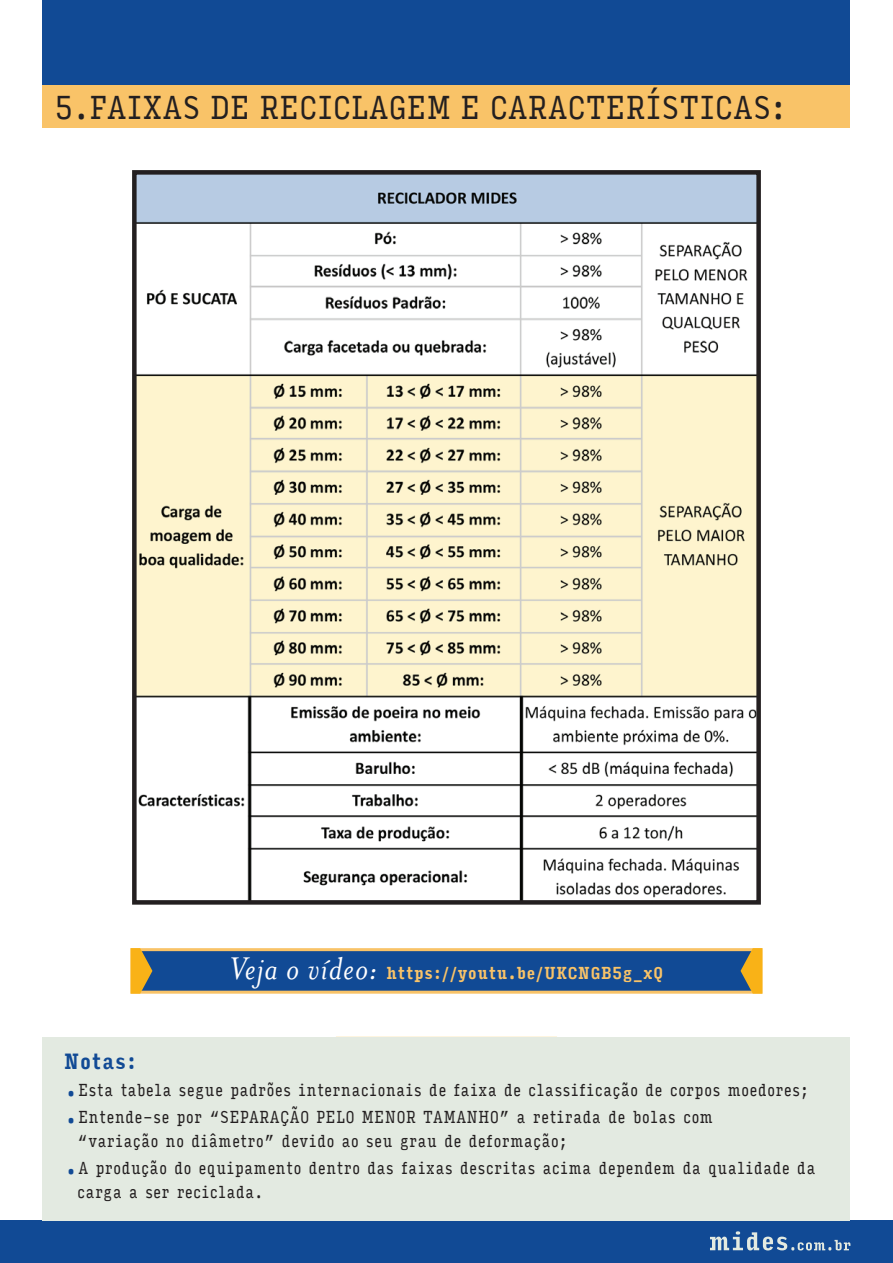
<style>
.page{position:relative;width:893px;height:1263px;background:#fff}
.page>*{position:absolute;margin:0;border:0;box-sizing:border-box;transform-origin:0 0}
.t1{font:31.5px "Input Serif Compressed";letter-spacing:-.02em;color:#231f20}
.t2{font:700 21px "Input Serif Compressed";color:#114a95}
.t3{font:16.5px/27px "Input Serif Compressed";color:#231f20}
.t4{font:700 16.5px "Input Serif Compressed";color:#f9c368}
.s1{font-family:"Mrs Eaves OT";font-weight:400;font-style:italic;font-size:36px;color:#fff}
.s2{font-size:30px;color:#114a95}
</style>
<div class="page">
<div style="left:0;top:1220px;width:893px;height:43px;background:#114a95"></div>
<svg style="left:710px;top:1231px;width:140px;height:19px"></svg>
<img style="left:137px;top:175px;width:619px;height:725px">
<div style="left:132px;top:170px;width:629px;height:735px;border:4px solid #231f20"></div>
<div style="left:43px;top:0;width:807px;height:128px;background:#114a95"></div>
<div style="left:43px;top:85px;width:807px;height:43px;background:#f9c368"></div>
<div style="left:43px;top:1037px;width:807px;height:183px;background:#e3eae1"></div>
<div style="left:131px;top:948px;width:631px;height:46px;background:#114a95;border:3px solid #f9c368"></div>
<svg style="left:740px;top:948px;width:22px;height:46px"></svg>
<svg style="left:131px;top:948px;width:21px;height:46px"></svg>
<h1 class="t1" style="left:55px;top:79px;width:733px">5.FAIXAS DE RECICLAGEM E CARACTERÍSTICAS:</h1>
<p class="t4" style="left:229px;top:958px;width:436px"><span class="s1">Veja o vídeo:</span> https://youtu.be/UKCNGB5g_xQ</p>
<p class="t2" style="left:64px;top:1042px;width:75px">Notas:</p>
<p class="t3" style="left:64px;top:1075px;width:746px"><span class="s2">.</span>Esta tabela segue padrões internacionais de faixa de classificação de corpos moedores; <span class="s2">.</span>Entende-se por “SEPARAÇÃO PELO MENOR TAMANHO” a retirada de bolas com</p>
<p class="t3" style="left:64px;top:1126px;width:753px;text-indent:14px">“variação no diâmetro” devido ao seu grau de deformação;<br><span class="s2">.</span>A produção do equipamento dentro das faixas descritas acima dependem da qualidade da</p>
<p class="t3" style="left:77px;top:1177px;width:187px">carga a ser reciclada.</p>
</div>
